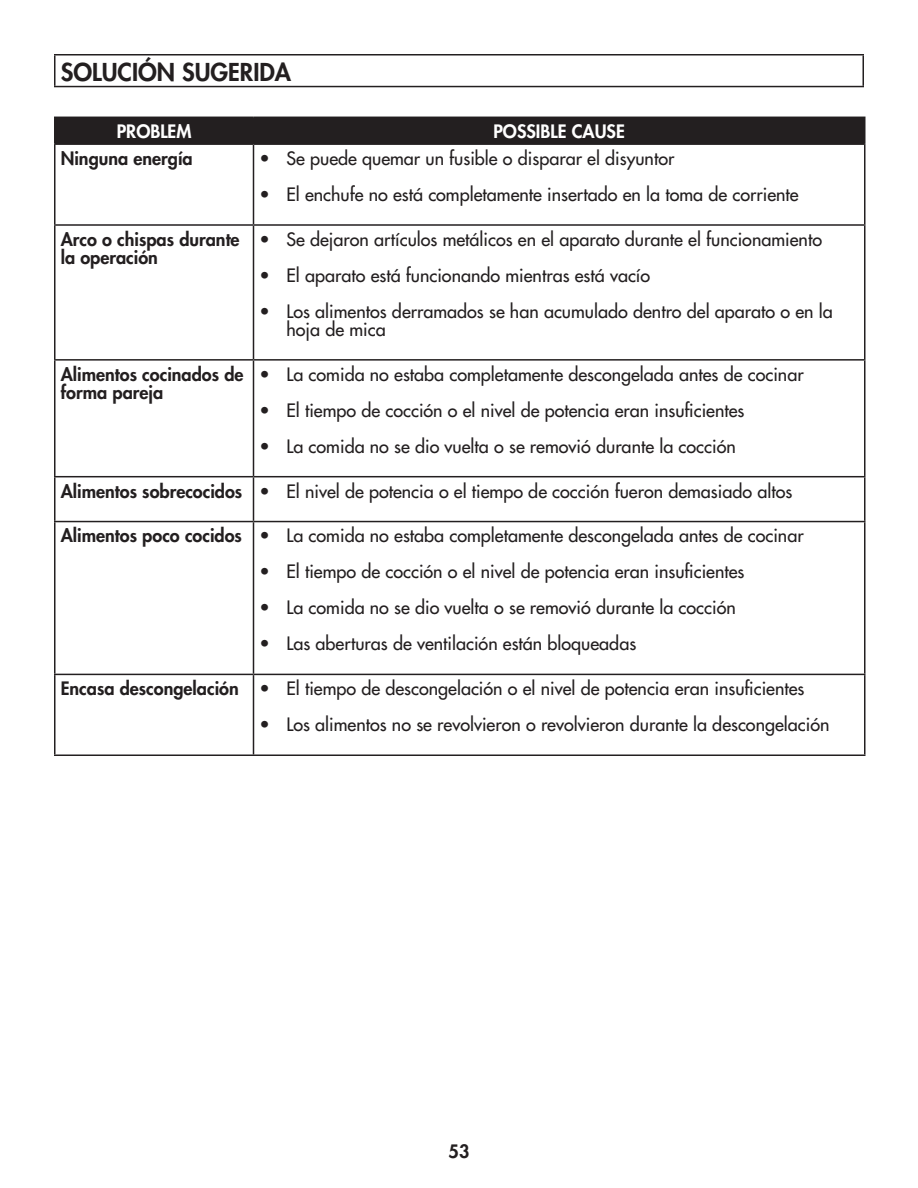
<style>
.page{position:relative;width:918px;height:1188px;background:#fff}
.page>*{position:absolute;margin:0;border:0;box-sizing:border-box;transform-origin:0 0}
.t1{font:800 24px "Futura Std";color:#231f20}
.t2{font:500 18px/18px "Futura Std";color:#231f20}
.t3{font:800 18px/18px "Futura Std";color:#231f20}
.t4{font:800 18px "Futura Std";color:#fff}
.s1{font-weight:800}
</style>
<div class="page">
<hr style="left:54px;top:117px;width:200px;height:1px;background:#231f20">
<hr style="left:54px;top:118px;width:2px;height:25px;background:#231f20">
<hr style="left:254px;top:117px;width:612px;height:1px;background:#231f20">
<div style="left:56px;top:117px;width:808px;height:26px;background:#231f20"></div>
<hr style="left:864px;top:118px;width:2px;height:25px;background:#231f20">
<hr style="left:54px;top:143px;width:200px;height:2px;background:#231f20">
<hr style="left:54px;top:145px;width:2px;height:79px;background:#231f20">
<hr style="left:254px;top:143px;width:612px;height:2px;background:#231f20">
<hr style="left:253px;top:145px;width:1px;height:79px;background:#231f20">
<hr style="left:864px;top:145px;width:2px;height:79px;background:#231f20">
<hr style="left:54px;top:224px;width:200px;height:2px;background:#231f20">
<hr style="left:54px;top:226px;width:2px;height:133px;background:#231f20">
<hr style="left:254px;top:224px;width:612px;height:2px;background:#231f20">
<hr style="left:253px;top:226px;width:1px;height:133px;background:#231f20">
<hr style="left:864px;top:226px;width:2px;height:133px;background:#231f20">
<hr style="left:54px;top:359px;width:200px;height:2px;background:#231f20">
<hr style="left:54px;top:361px;width:2px;height:115px;background:#231f20">
<hr style="left:254px;top:359px;width:612px;height:2px;background:#231f20">
<hr style="left:253px;top:361px;width:1px;height:115px;background:#231f20">
<hr style="left:864px;top:361px;width:2px;height:115px;background:#231f20">
<hr style="left:54px;top:476px;width:200px;height:1px;background:#231f20">
<hr style="left:54px;top:477px;width:2px;height:44px;background:#231f20">
<hr style="left:254px;top:476px;width:612px;height:1px;background:#231f20">
<hr style="left:253px;top:477px;width:1px;height:44px;background:#231f20">
<hr style="left:864px;top:477px;width:2px;height:44px;background:#231f20">
<hr style="left:54px;top:521px;width:200px;height:1px;background:#231f20">
<hr style="left:54px;top:522px;width:2px;height:152px;background:#231f20">
<hr style="left:254px;top:521px;width:612px;height:1px;background:#231f20">
<hr style="left:253px;top:522px;width:1px;height:152px;background:#231f20">
<hr style="left:864px;top:522px;width:2px;height:152px;background:#231f20">
<hr style="left:54px;top:674px;width:200px;height:1px;background:#231f20">
<hr style="left:54px;top:675px;width:2px;height:80px;background:#231f20">
<hr style="left:254px;top:674px;width:612px;height:1px;background:#231f20">
<hr style="left:253px;top:675px;width:1px;height:80px;background:#231f20">
<hr style="left:864px;top:675px;width:2px;height:80px;background:#231f20">
<hr style="left:54px;top:755px;width:812px;height:1px;background:#231f20">
<hr style="left:54px;top:54px;width:810px;height:2px;background:#231f20">
<hr style="left:54px;top:56px;width:2px;height:30px;background:#231f20">
<hr style="left:862px;top:56px;width:2px;height:30px;background:#231f20">
<hr style="left:54px;top:86px;width:810px;height:1px;background:#231f20">
<h1 class="t1" style="left:61px;top:60px;width:232px">SOLUCIÓN SUGERIDA</h1>
<p class="t4" style="left:117px;top:123px;width:76px">PROBLEM</p>
<p class="t4" style="left:493px;top:123px;width:133px">POSSIBLE CAUSE</p>
<p class="t3" style="left:61px;top:151px;width:133px">Ninguna energía</p>
<p class="t2" style="left:260px;top:150px;width:416px">• Se puede quemar un fusible o disparar el disyuntor</p>
<p class="t2" style="left:260px;top:186px;width:541px">• El enchufe no está completamente insertado en la toma de corriente</p>
<p class="t3" style="left:61px;top:231px;width:180px">Arco o chispas durante la operación</p>
<p class="t2" style="left:260px;top:231px;width:564px">• Se dejaron artículos metálicos en el aparato durante el funcionamiento</p>
<p class="t2" style="left:260px;top:267px;width:392px">• El aparato está funcionando mientras está vacío</p>
<p class="t2" style="left:287px;top:303px;width:548px;text-indent:-27px">• Los alimentos derramados se han acumulado dentro del aparato o en la hoja de mica</p>
<p class="t3" style="left:61px;top:366px;width:184px">Alimentos cocinados de forma pareja</p>
<p class="t2" style="left:260px;top:366px;width:546px">• La comida no estaba completamente descongelada antes de cocinar</p>
<p class="t2" style="left:260px;top:402px;width:487px">• El tiempo de cocción o el nivel de potencia eran insuficientes</p>
<p class="t2" style="left:260px;top:438px;width:478px">• La comida no se dio vuelta o se removió durante la cocción</p>
<p class="t2" style="left:61px;top:483px;width:733px"><span class="s1">Alimentos sobrecocidos</span> • El nivel de potencia o el tiempo de cocción fueron demasiado altos</p>
<p class="t2" style="left:61px;top:528px;width:744px"><span class="s1">Alimentos poco cocidos</span> • La comida no estaba completamente descongelada antes de cocinar</p>
<p class="t2" style="left:260px;top:564px;width:487px">• El tiempo de cocción o el nivel de potencia eran insuficientes</p>
<p class="t2" style="left:260px;top:600px;width:478px">• La comida no se dio vuelta o se removió durante la cocción</p>
<p class="t2" style="left:260px;top:636px;width:378px">• Las aberturas de ventilación están bloqueadas</p>
<p class="t2" style="left:61px;top:681px;width:745px"><span class="s1">Encasa descongelación</span> • El tiempo de descongelación o el nivel de potencia eran insuficientes</p>
<p class="t2" style="left:260px;top:717px;width:572px">• Los alimentos no se revolvieron o revolvieron durante la descongelación</p>
<p class="t3" style="left:449px;top:1144px;width:22px">53</p>
</div>
